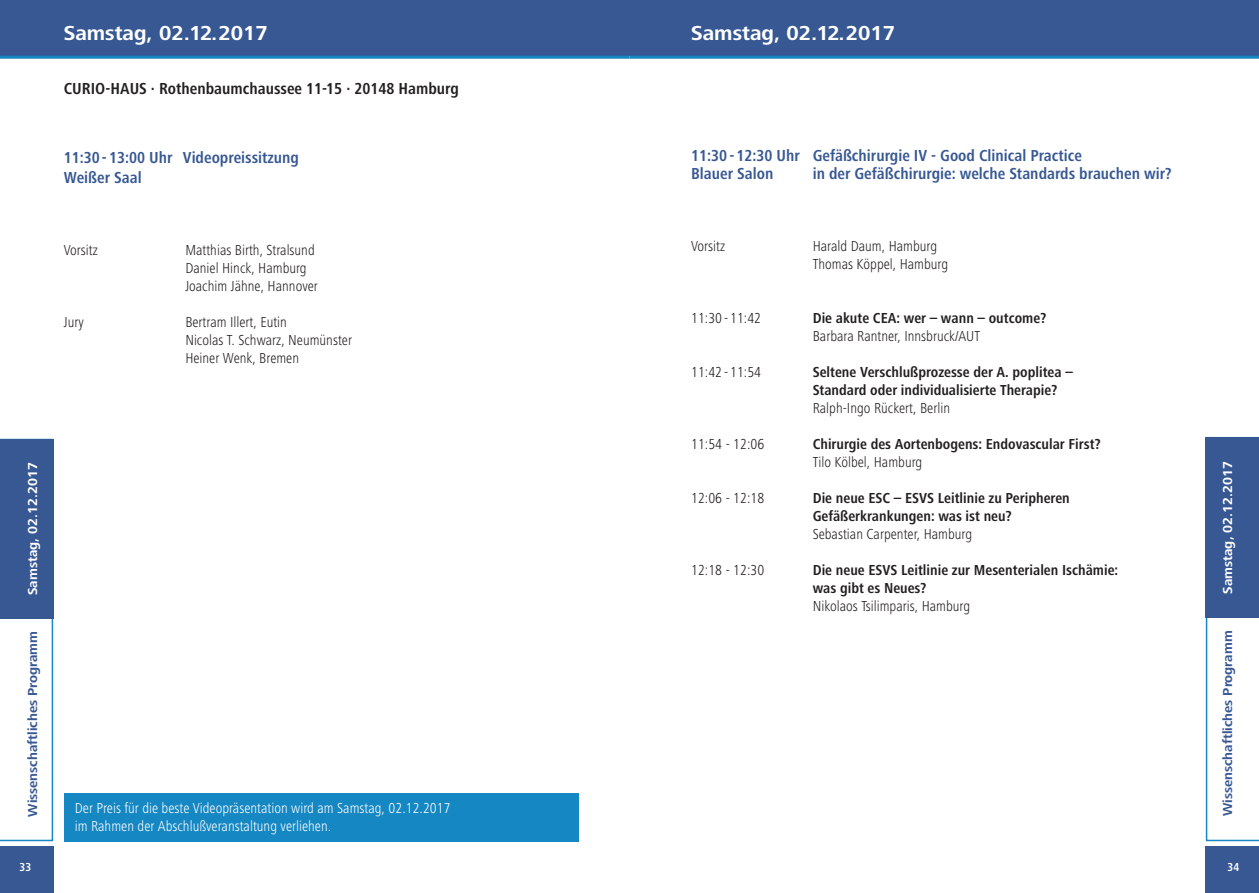
<style>
.page{position:relative;width:1259px;height:893px;background:#fff}
.page>*{position:absolute;margin:0;border:0;box-sizing:border-box;transform-origin:0 0}
.t1{font:700 21px "Frutiger Next LT";color:#fff}
.t2{font:700 condensed 16.5px/18px "Frutiger Next LT";color:#375893}
.t3{font:700 condensed 16.5px "Frutiger Next LT";color:#231f20}
.t4{font:300 condensed 15px/18px "Frutiger Next LT";color:#231f20}
.t5{font:700 condensed 15px/18px "Frutiger Next LT";color:#231f20}
.t6{font:300 condensed 15px/18px "Frutiger Next LT";color:#fff}
.t7{font:700 13.5px "Frutiger Next LT";color:#375893}
.t8{font:700 13.5px "Frutiger Next LT";color:#fff}
.t9{font:700 condensed 12px "Frutiger Next LT";color:#fff}
</style>
<div class="page">
<div style="left:0;top:0;width:629px;height:56px;background:#375893"></div>
<div style="left:629px;top:0;width:630px;height:56px;background:#375893"></div>
<hr style="left:0;top:56px;width:629px;height:3px;background:#1587c2">
<hr style="left:629px;top:56px;width:630px;height:3px;background:#1587c2">
<svg style="left:1205px;top:618px;width:54px;height:223px"></svg>
<div style="left:1205px;top:437px;width:54px;height:181px;background:#375893"></div>
<svg style="left:0;top:618px;width:53px;height:223px"></svg>
<div style="left:0;top:439px;width:53px;height:179px;background:#375893"></div>
<div style="left:1205px;top:846px;width:54px;height:47px;background:#375893"></div>
<div style="left:0;top:846px;width:53px;height:47px;background:#375893"></div>
<div style="left:64px;top:793px;width:514px;height:49px;background:#1587c2"></div>
<h1 class="t1" style="left:64px;top:22px;width:205px">Samstag, 02.12.2017</h1>
<h1 class="t1" style="left:691px;top:22px;width:205px">Samstag, 02.12.2017</h1>
<p class="t3" style="left:64px;top:79px;width:396px">CURIO-HAUS · Rothenbaumchaussee 11-15 · 20148 Hamburg</p>
<p class="t2" style="left:64px;top:148px;width:237px;line-height:19.8px">11:30 - 13:00 Uhr Videopreissitzung<br>Weißer Saal</p>
<p class="t2" style="left:691px;top:147px;width:392px">11:30 - 12:30 Uhr Gefäßchirurgie IV - Good Clinical Practice<br>Blauer Salon</p>
<p class="t2" style="left:812px;top:165px;width:360px">in der Gefäßchirurgie: welche Standards brauchen wir?</p>
<p class="t4" style="left:691px;top:237px;width:36px">Vorsitz</p>
<p class="t4" style="left:812px;top:237px;width:137px">Harald Daum, Hamburg<br>Thomas Köppel, Hamburg</p>
<p class="t4" style="left:64px;top:241px;width:36px">Vorsitz</p>
<p class="t4" style="left:185px;top:241px;width:134px">Matthias Birth, Stralsund<br>Daniel Hinck, Hamburg<br>Joachim Jähne, Hannover</p>
<p class="t4" style="left:64px;top:313px;width:21px">Jury</p>
<p class="t4" style="left:185px;top:313px;width:168px">Bertram Illert, Eutin<br>Nicolas T. Schwarz, Neumünster<br>Heiner Wenk, Bremen</p>
<p class="t4" style="left:691px;top:309px;width:72px">11:30 - 11:42</p>
<p class="t5" style="left:812px;top:309px;width:235px">Die akute CEA: wer – wann – outcome?</p>
<p class="t4" style="left:812px;top:327px;width:169px">Barbara Rantner, Innsbruck/AUT</p>
<p class="t4" style="left:691px;top:363px;width:72px">11:42 - 11:54</p>
<p class="t5" style="left:812px;top:363px;width:262px">Seltene Verschlußprozesse der A. poplitea –<br>Standard oder individualisierte Therapie?</p>
<p class="t4" style="left:812px;top:399px;width:139px">Ralph-Ingo Rückert, Berlin</p>
<p class="t4" style="left:691px;top:435px;width:75px">11:54 - 12:06</p>
<p class="t5" style="left:812px;top:435px;width:289px">Chirurgie des Aortenbogens: Endovascular First?</p>
<p class="t4" style="left:812px;top:453px;width:111px">Tilo Kölbel, Hamburg</p>
<p class="t4" style="left:691px;top:489px;width:75px">12:06 - 12:18</p>
<p class="t5" style="left:812px;top:489px;width:259px">Die neue ESC – ESVS Leitlinie zu Peripheren<br>Gefäßerkrankungen: was ist neu?</p>
<p class="t4" style="left:812px;top:525px;width:161px">Sebastian Carpenter, Hamburg</p>
<p class="t4" style="left:691px;top:561px;width:75px">12:18 - 12:30</p>
<p class="t5" style="left:812px;top:561px;width:307px">Die neue ESVS Leitlinie zur Mesenterialen Ischämie: was gibt es Neues?</p>
<p class="t4" style="left:812px;top:597px;width:159px">Nikolaos Tsilimparis, Hamburg</p>
<p class="t8" style="left:25px;top:595px;width:134px;rotate:-90deg">Samstag, 02.12.2017</p>
<p class="t8" style="left:1220px;top:594px;width:134px;rotate:-90deg">Samstag, 02.12.2017</p>
<p class="t7" style="left:25px;top:816px;width:187px;rotate:-90deg">Wissenschaftliches Programm</p>
<p class="t7" style="left:1220px;top:816px;width:187px;rotate:-90deg">Wissenschaftliches Programm</p>
<p class="t6" style="left:75px;top:799px;width:377px">Der Preis für die beste Videopräsentation wird am Samstag, 02.12.2017 im Rahmen der Abschlußveranstaltung verliehen.</p>
<p class="t9" style="left:20px;top:860px;width:13px">33</p>
<p class="t9" style="left:1227px;top:860px;width:13px">34</p>
</div>
